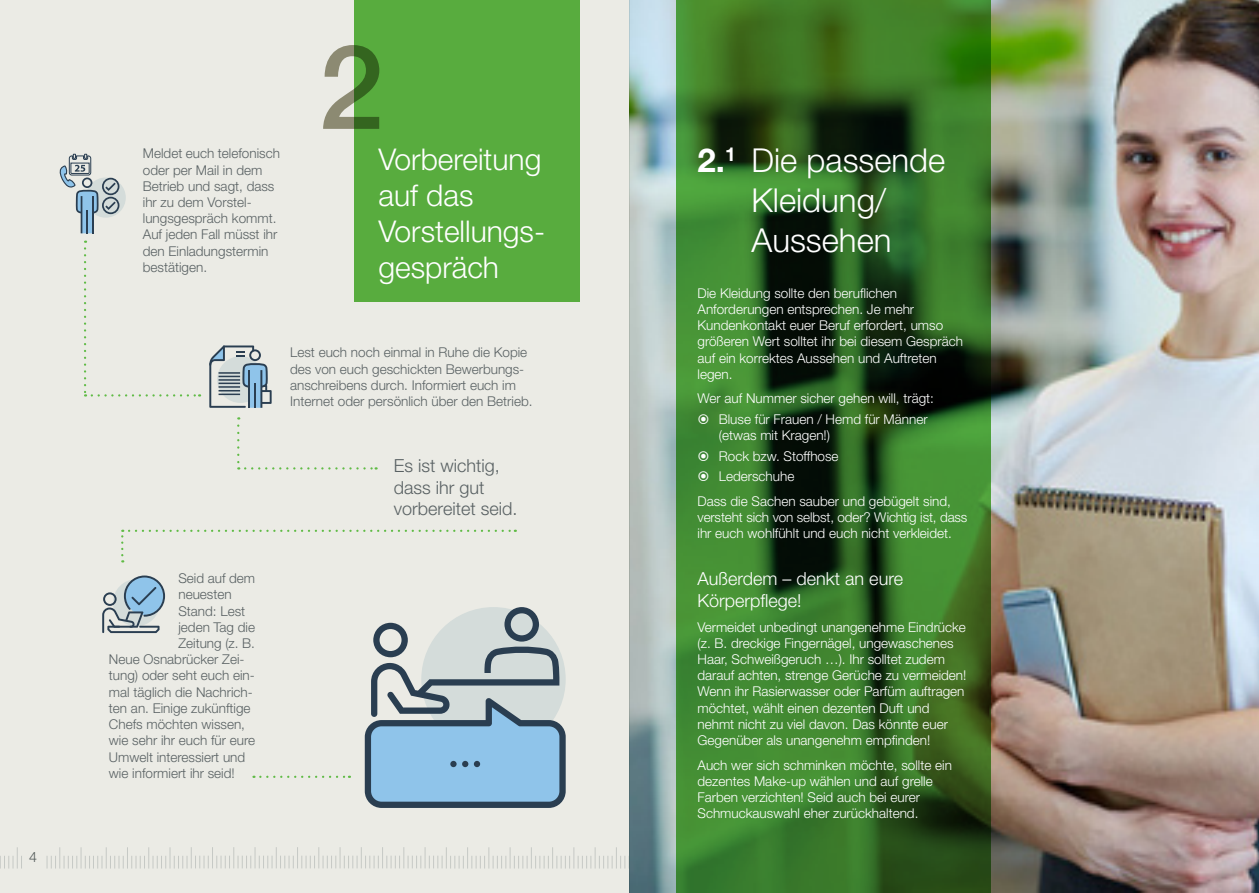
<style>
.page{position:relative;width:1259px;height:893px;background:#fff}
.page>*{position:absolute;margin:0;border:0;box-sizing:border-box;transform-origin:0 0}
.t1{font:500 117.3px "Helvetica Neue LT Std";color:#8c8a72}
.t2{font:300 33px/39.6px "Helvetica Neue LT Std";color:#fff;text-align:center}
.t3{font:300 30px/36px "Helvetica Neue LT Std";color:#fff}
.t4{font:300 18px/21.6px "Helvetica Neue LT Std";color:#596163}
.t5{font:300 18px/21.6px "Helvetica Neue LT Std";color:#fff}
.t6{font:300 14.25px "Helvetica Neue LT Std";color:#596163}
.t7{font:300 13.5px/16.2px "Helvetica Neue LT Std";color:#fff}
.t8{font:300 13.5px/16.2px "Helvetica Neue LT Std";color:#596163}
.s1{font-weight:700}
</style>
<div class="page">
<img style="left:629px;top:0;width:630px;height:892px">
<svg style="left:676px;top:0;width:315px;height:893px;background:#336a25"></svg>
<div style="left:0;top:0;width:629px;height:893px;background:#ebebe5"></div>
<svg style="left:209px;top:345px;width:63px;height:63px"></svg>
<svg style="left:84px;top:241px;width:2px;height:156px"></svg>
<svg style="left:92px;top:394px;width:108px;height:3px"></svg>
<svg style="left:237px;top:426px;width:2px;height:44px"></svg>
<svg style="left:245px;top:467px;width:132px;height:3px"></svg>
<svg style="left:121px;top:530px;width:2px;height:32px"></svg>
<svg style="left:129px;top:530px;width:387px;height:2px"></svg>
<svg style="left:260px;top:776px;width:90px;height:2px"></svg>
<div style="left:354px;top:0;width:225px;height:302px;background:#58ac3e"></div>
<svg style="left:86px;top:178px;width:40px;height:40px"></svg>
<svg style="left:59px;top:154px;width:60px;height:79px"></svg>
<svg style="left:102px;top:575px;width:63px;height:58px"></svg>
<svg style="left:365px;top:607px;width:201px;height:201px"></svg>
<svg style="left:698px;top:414px;width:10px;height:10px"></svg>
<svg style="left:698px;top:451px;width:10px;height:10px"></svg>
<svg style="left:698px;top:471px;width:10px;height:10px"></svg>
<p class="t6" style="left:29px;top:848px;width:9px">4</p>
<p class="t8" style="left:143px;top:145px;width:139px">Meldet euch telefonisch</p>
<p class="t8" style="left:143px;top:161px;width:136px">oder per Mail in dem<br>Betrieb und sagt, dass ihr zu dem Vorstel&shy;lungsgespräch kommt.<br>Auf jeden Fall müsst ihr den Einladungstermin bestätigen.</p>
<h1 class="t1" style="left:318px;top:17px;width:67px">2</h1>
<h3 class="t3" style="left:378px;top:141px;width:168px">Vorbereitung auf das<br>Vorstellungs&shy;gespräch</h3>
<p class="t8" style="left:178px;top:570px;width:78px">Seid auf dem</p>
<p class="t8" style="left:178px;top:586px;width:55px">neuesten</p>
<p class="t8" style="left:178px;top:602px;width:68px">Stand: Lest</p>
<p class="t8" style="left:178px;top:619px;width:78px">jeden Tag die</p>
<p class="t8" style="left:178px;top:635px;width:78px">Zeitung (z. B.</p>
<p class="t8" style="left:109px;top:651px;width:137px">Neue Osnabrücker Zei-</p>
<p class="t8" style="left:109px;top:667px;width:147px">tung) oder seht euch ein-</p>
<p class="t8" style="left:109px;top:683px;width:145px">mal täglich die Nachrich-</p>
<p class="t8" style="left:109px;top:700px;width:143px">ten an. Einige zukünftige</p>
<p class="t8" style="left:109px;top:716px;width:138px">Chefs möchten wissen,</p>
<p class="t8" style="left:109px;top:732px;width:148px">wie sehr ihr euch für eure</p>
<p class="t8" style="left:109px;top:748px;width:138px">Umwelt interessiert und</p>
<p class="t8" style="left:109px;top:764px;width:127px">wie informiert ihr seid!</p>
<p class="t8" style="left:290px;top:344px;width:244px">Lest euch noch einmal in Ruhe die Kopie des von euch geschickten Bewerbungs&shy;anschreibens durch. Informiert euch im Internet oder persönlich über den Betrieb.</p>
<h3 class="t4" style="left:394px;top:454px;width:125px">Es ist wichtig, dass ihr gut vorbereitet seid.</h3>
<h2 class="t2" style="left:697px;top:140px;width:249px"><span class="s1">2.</span><sup>1</sup> Die passende<br>Kleidung/<br>Aussehen</h2>
<p class="t7" style="left:697px;top:285px;width:267px">Die Kleidung sollte den beruflichen Anforderungen entsprechen. Je mehr Kundenkontakt euer Beruf erfordert, umso größeren Wert solltet ihr bei diesem Gespräch auf ein korrektes Aussehen und Auftreten legen.</p>
<p class="t7" style="left:719px;top:388px;width:217px;line-height:20.4px;text-indent:-21px">Wer auf Nummer sicher gehen will, trägt:<br>Bluse für Frauen / Hemd für Männer</p>
<p class="t7" style="left:719px;top:425px;width:121px;line-height:20.4px">(etwas mit Kragen!)<br>Rock bzw. Stoffhose<br>Lederschuhe</p>
<p class="t7" style="left:697px;top:492px;width:271px">Dass die Sachen sauber und gebügelt sind, versteht sich von selbst, oder? Wichtig ist, dass ihr euch wohlfühlt und euch nicht verkleidet.</p>
<h3 class="t5" style="left:697px;top:568px;width:207px">Außerdem – denkt an eure<br>Körperpflege!</h3>
<p class="t7" style="left:697px;top:618px;width:270px">Vermeidet unbedingt unangenehme Eindrücke (z. B. dreckige Fingernägel, ungewaschenes Haar, Schweißgeruch …). Ihr solltet zudem darauf achten, strenge Gerüche zu vermeiden!<br>Wenn ihr Rasierwasser oder Parfüm auftragen möchtet, wählt einen dezenten Duft und nehmt nicht zu viel davon. Das könnte euer Gegenüber als unangenehm empfinden!</p>
<p class="t7" style="left:697px;top:756px;width:256px">Auch wer sich schminken möchte, sollte ein dezentes Make-up wählen und auf grelle Farben verzichten! Seid auch bei eurer Schmuckauswahl eher zurückhaltend.</p>
</div>
